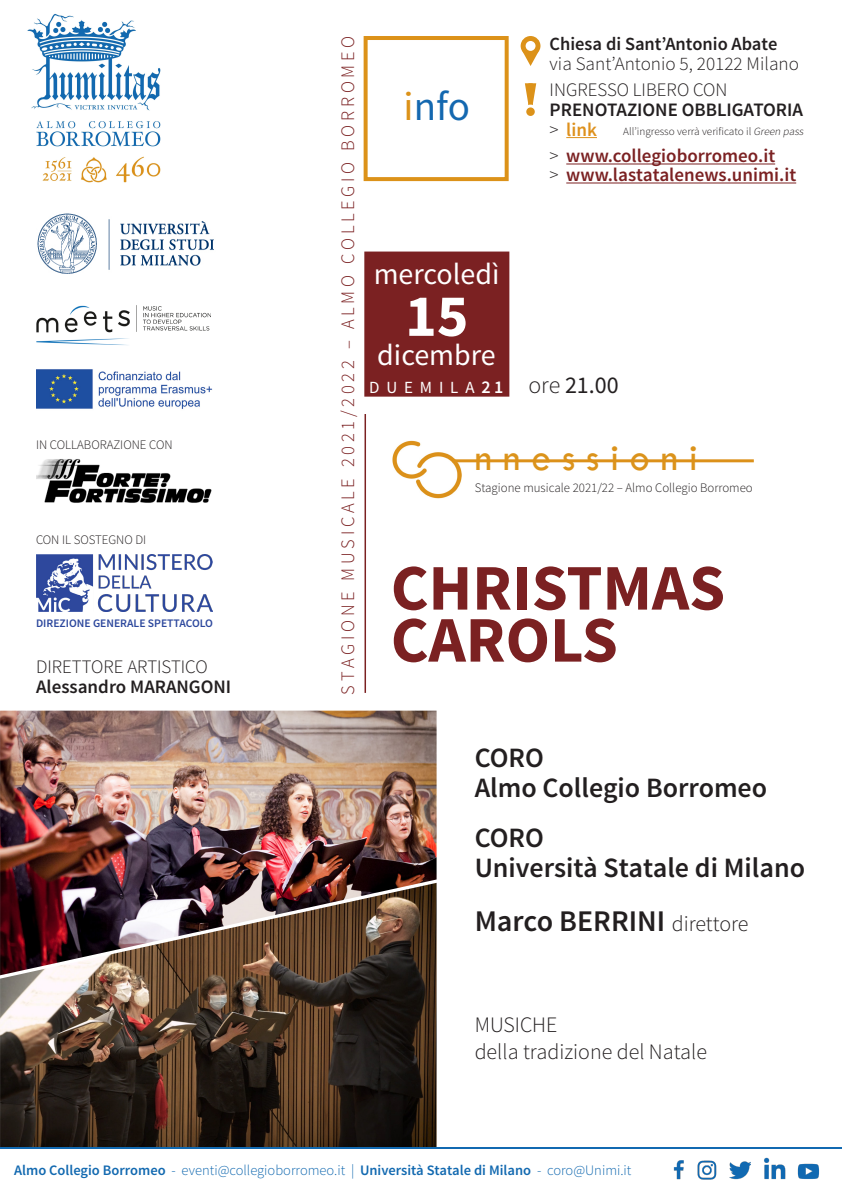
<style>
.page{position:relative;width:842px;height:1191px;background:#fff}
.page>*{position:absolute;margin:0;border:0;box-sizing:border-box;transform-origin:0 0}
.t1{font:700 65px "Source Sans Pro";color:#7b2122}
.t2{font:700 60px "Source Sans Pro";color:#fff}
.t3{font:41px "Source Sans Pro";color:#1468b0}
.t4{font:40px "Tw Cen";color:#db931b}
.t5{font:600 30px "Source Sans Pro";color:#231f20}
.t6{font:30px "Source Sans Pro";color:#fff}
.t7{font:600 28px "Source Sans Pro";color:#231f20}
.t8{font:24px "Source Sans Pro";color:#231f20}
.t9{font:300 22px "Source Sans Pro";color:#231f20}
.t10{font:300 19px "Source Sans Pro";color:#231f20}
.t11{font:600 19px "Source Sans Pro";color:#7b2122}
.t12{font:300 19px "Source Sans Pro";color:#7b2122}
.t13{font:600 19px "Source Sans Pro";color:#231f20}
.t14{font:600 19px "Source Sans Pro";color:#de911d}
.t15{font:600 18.6px "Source Sans Pro";color:#231f20}
.t16{font:17px "Source Sans Pro";color:#fff}
.t17{font:600 14.5px "Source Sans Pro";color:#1269b0}
.t18{font:300 13px "Source Sans Pro";color:#231f20}
.t19{font:600 11.5px "Source Sans Pro";color:#2d489d}
.t20{font:300 11px "Source Sans Pro";color:#231f20}
.s1{color:#dc9219}
.s2{font-weight:300;color:#231f20}
.s3{font-style:italic}
.s4{font-weight:600;font-size:18px}
.s5{font-weight:300}
.s6{font-weight:300;font-size:22px}
</style>
<div class="page">
<div style="left:364px;top:36px;width:145px;height:145px;background:#fff;border:4px solid #dc9219"></div>
<hr style="left:566px;top:163px;width:209px;height:1px;background:#7b2122">
<hr style="left:566px;top:182px;width:230px;height:1px;background:#7b2122">
<div style="left:364px;top:251px;width:145px;height:145px;background:#7b2122;border:4px solid #7b2122"></div>
<img style="left:27px;top:13px;width:134px;height:170px">
<img style="left:673px;top:1160px;width:11px;height:20px">
<img style="left:697px;top:1160px;width:20px;height:20px">
<img style="left:729px;top:1161px;width:22px;height:19px">
<img style="left:764px;top:1157px;width:22px;height:23px">
<img style="left:797px;top:1163px;width:22px;height:16px">
<svg style="left:521px;top:36px;width:19px;height:20px"></svg>
<svg style="left:523px;top:52px;width:15px;height:14px"></svg>
<div style="left:526px;top:41px;width:9px;height:10px;background:#fff;border-radius:50%"></div>
<svg style="left:525px;top:83px;width:11px;height:22px"></svg>
<div style="left:526px;top:107px;width:9px;height:9px;background:#dc9219;border-radius:50%"></div>
<hr style="left:566px;top:137px;width:31px;height:1px;background:#de911d">
<hr style="left:364px;top:414px;width:2px;height:279px;background:#7b2122">
<img style="left:36px;top:369px;width:177px;height:40px">
<img style="left:36px;top:459px;width:176px;height:44px">
<img style="left:36px;top:305px;width:175px;height:41px">
<img style="left:36px;top:554px;width:177px;height:57px">
<img style="left:392px;top:440px;width:69px;height:59px">
<hr style="left:452px;top:459px;width:302px;height:3px;background:#dc911a">
<img style="left:0;top:710px;width:437px;height:173px">
<img style="left:0;top:883px;width:437px;height:263px">
<hr style="left:0;top:1146px;width:842px;height:2px;background:#1169b1">
<img style="left:37px;top:213px;width:177px;height:61px">
<p class="t18" style="left:36px;top:437px;width:138px">IN COLLABORAZIONE CON</p>
<p class="t18" style="left:36px;top:532px;width:112px">CON IL SOSTEGNO DI</p>
<p class="t19" style="left:36px;top:615px;width:179px">DIREZIONE GENERALE SPETTACOLO</p>
<p class="t10" style="left:36px;top:655px;width:173px">DIRETTORE ARTISTICO</p>
<p class="t13" style="left:36px;top:674px;width:197px">Alessandro MARANGONI</p>
<p class="t12" style="left:336px;top:694px;width:660px;rotate:-90deg">S T A G I O N E M U S I C A L E 2 0 2 1 / 2 0 2 2 – A L M O C O L L E G I O B O R R O M E O</p>
<p class="t3" style="left:404px;top:81px;width:68px"><span class="s1">i</span>nfo</p>
<p class="t15" style="left:550px;top:32px;width:229px">Chiesa di Sant’Antonio Abate</p>
<p class="t10" style="left:550px;top:52px;width:251px">via Sant’Antonio 5, 20122 Milano</p>
<p class="t10" style="left:550px;top:78px;width:179px">INGRESSO LIBERO CON</p>
<p class="t13" style="left:550px;top:97px;width:255px">PRENOTAZIONE OBBLIGATORIA</p>
<p class="t14" style="left:550px;top:117px;width:49px"><span class="s2">&gt;</span> link</p>
<p class="t20" style="left:623px;top:125px;width:184px">All’ingresso verrà verificato il <span class="s3">Green pass</span></p>
<p class="t11" style="left:550px;top:144px;width:227px"><span class="s2">&gt;</span> www.collegioborromeo.it</p>
<p class="t11" style="left:550px;top:163px;width:248px"><span class="s2">&gt;</span> www.lastatalenews.unimi.it</p>
<p class="t6" style="left:374px;top:255px;width:127px">mercoledì</p>
<p class="t2" style="left:405px;top:277px;width:65px">15</p>
<p class="t6" style="left:377px;top:336px;width:120px">dicembre</p>
<p class="t16" style="left:369px;top:377px;width:136px">D U E M I L A <span class="s4">2 1</span></p>
<p class="t8" style="left:528px;top:370px;width:92px"><span class="s5">ore</span> 21.00</p>
<p class="t4" style="left:475px;top:433px;width:224px">n n e s s i o n i</p>
<p class="t18" style="left:475px;top:479px;width:279px">Stagione musicale 2021/22 – Almo Collegio Borromeo</p>
<p class="t1" style="left:391px;top:546px;width:336px">CHRISTMAS</p>
<p class="t1" style="left:391px;top:598px;width:228px">CAROLS</p>
<p class="t7" style="left:475px;top:740px;width:71px">CORO</p>
<p class="t7" style="left:475px;top:770px;width:294px">Almo Collegio Borromeo</p>
<p class="t7" style="left:475px;top:820px;width:71px">CORO</p>
<p class="t7" style="left:475px;top:850px;width:332px">Università Statale di Milano</p>
<p class="t5" style="left:475px;top:902px;width:275px">Marco BERRINI <span class="s6">direttore</span></p>
<p class="t9" style="left:475px;top:1011px;width:84px">MUSICHE</p>
<p class="t9" style="left:475px;top:1038px;width:234px">della tradizione del Natale</p>
<p class="t17" style="left:14px;top:1160px;width:619px">Almo Collegio Borromeo <span class="s5">- eventi@collegioborromeo.it |</span> Università Statale di Milano <span class="s5">- coro@Unimi.it</span></p>
</div>
